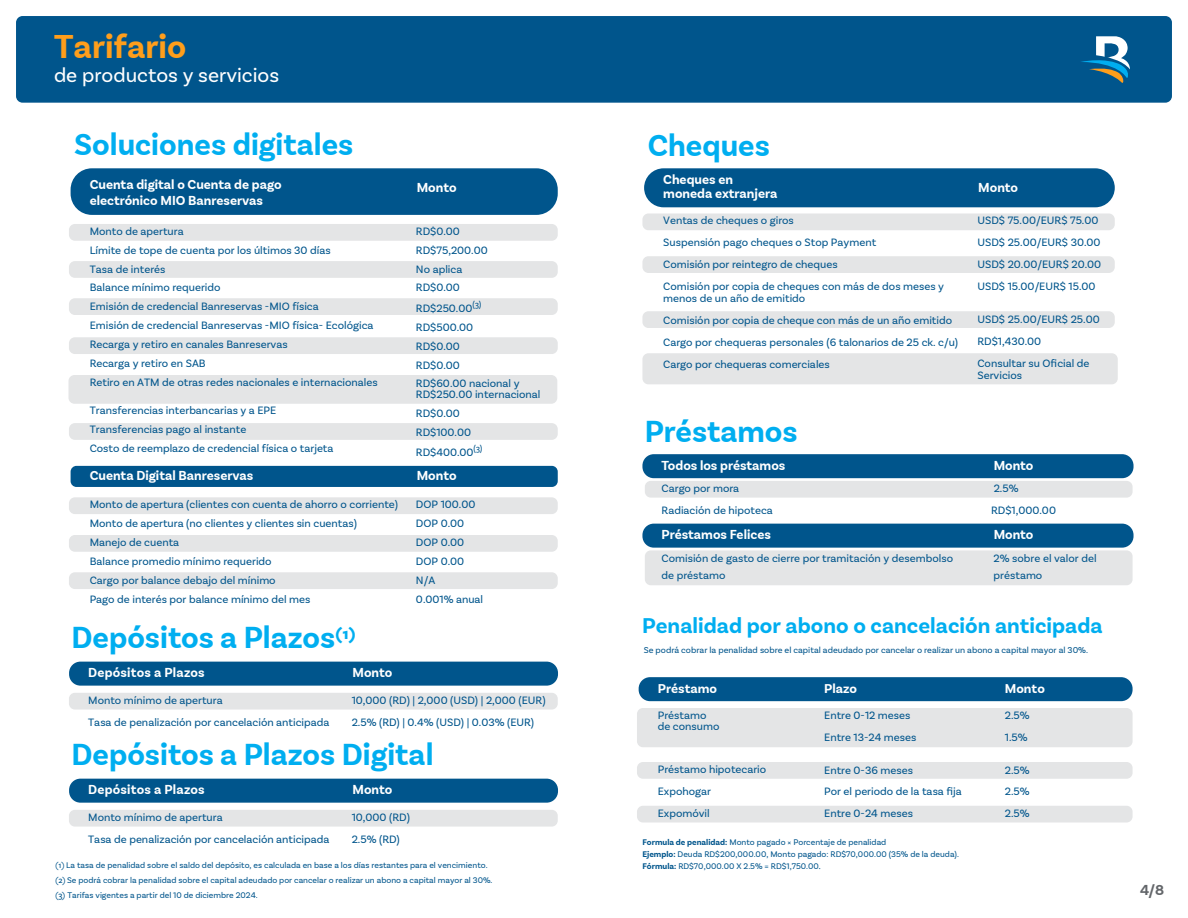
<style>
.page{position:relative;width:1188px;height:918px;background:#fff}
.page>*{position:absolute;margin:0;border:0;box-sizing:border-box;transform-origin:0 0}
.t1{font:700 34.2px "Basic Sans W05";color:#ff9e1b}
.t2{font:700 31.5px "Basic Sans W05";color:#00aef0}
.t3{font:700 22.5px "Basic Sans";color:#00aef0}
.t4{font:20.85px "Basic Sans";color:#fff}
.t5{font:700 15px "Basic Sans W05";color:#63666a}
.t6{font:700 13.5px/16.5px "Basic Sans W05";color:#fff}
.t7{font:700 13.5px "Basic Sans";color:#fff}
.t8{font:11.25px/18.9px "Basic Sans";color:#00558c}
.t9{font:9px "Basic Sans";color:#00558c}
.t10{font:8.55px/15px "Basic Sans";color:#00558c}
.s1{font-family:"Freight Sans";font-weight:500;font-size:9px}
.s2{font-weight:700}
.s3{font-family:"Freight Sans";font-weight:500}
</style>
<div class="page">
<div style="left:69px;top:693px;width:489px;height:17px;background:#e4e5e6;border-radius:6px"></div>
<div style="left:69px;top:662px;width:489px;height:24px;background:#00558c;border-radius:11px"></div>
<div style="left:69px;top:810px;width:489px;height:17px;background:#e4e5e6;border-radius:6px"></div>
<div style="left:69px;top:779px;width:489px;height:24px;background:#00558c;border-radius:11px"></div>
<div style="left:69px;top:224px;width:489px;height:17px;background:#e4e5e6;border-radius:6px"></div>
<div style="left:69px;top:261px;width:489px;height:17px;background:#e4e5e6;border-radius:6px"></div>
<div style="left:69px;top:298px;width:489px;height:17px;background:#e4e5e6;border-radius:6px"></div>
<div style="left:69px;top:337px;width:489px;height:17px;background:#e4e5e6;border-radius:6px"></div>
<div style="left:68px;top:375px;width:489px;height:29px;background:#e4e5e6;border-radius:6px"></div>
<div style="left:69px;top:423px;width:489px;height:17px;background:#e4e5e6;border-radius:6px"></div>
<div style="left:71px;top:168px;width:487px;height:47px;background:#00558c;border-radius:21px"></div>
<div style="left:69px;top:497px;width:489px;height:17px;background:#e4e5e6;border-radius:6px"></div>
<div style="left:69px;top:535px;width:489px;height:17px;background:#e4e5e6;border-radius:6px"></div>
<div style="left:69px;top:572px;width:489px;height:17px;background:#e4e5e6;border-radius:6px"></div>
<div style="left:71px;top:466px;width:487px;height:21px;background:#00558c;border-radius:6px"></div>
<div style="left:645px;top:481px;width:488px;height:17px;background:#e4e5e6;border-radius:6px"></div>
<div style="left:645px;top:550px;width:488px;height:35px;background:#e4e5e6;border-radius:6px"></div>
<div style="left:642px;top:454px;width:492px;height:24px;background:#00558c;border-radius:11px"></div>
<div style="left:642px;top:524px;width:492px;height:24px;background:#00558c;border-radius:11px"></div>
<div style="left:642px;top:213px;width:473px;height:17px;background:#e4e5e6;border-radius:6px"></div>
<div style="left:642px;top:256px;width:473px;height:17px;background:#e4e5e6;border-radius:6px"></div>
<div style="left:642px;top:311px;width:473px;height:17px;background:#e4e5e6;border-radius:6px"></div>
<div style="left:642px;top:353px;width:476px;height:31px;background:#e4e5e6;border-radius:6px"></div>
<div style="left:644px;top:168px;width:471px;height:39px;background:#00558c;border-radius:20px"></div>
<div style="left:637px;top:708px;width:496px;height:39px;background:#e4e5e6;border-radius:6px"></div>
<div style="left:637px;top:762px;width:496px;height:17px;background:#e4e5e6;border-radius:6px"></div>
<div style="left:637px;top:806px;width:496px;height:17px;background:#e4e5e6;border-radius:6px"></div>
<div style="left:639px;top:677px;width:494px;height:24px;background:#00558c;border-radius:11px"></div>
<div style="left:16px;top:16px;width:1156px;height:87px;background:#00558c;border-radius:7px"></div>
<svg style="left:1081px;top:36px;width:49px;height:47px"></svg>
<h1 class="t1" style="left:54px;top:26px;width:134px">Tarifario</h1>
<h3 class="t4" style="left:54px;top:63px;width:227px">de productos y servicios</h3>
<h2 class="t2" style="left:74px;top:125px;width:281px">Soluciones digitales</h2>
<p class="t6" style="left:90px;top:176px;width:194px">Cuenta digital o Cuenta de pago electrónico MIO Banreservas</p>
<p class="t6" style="left:417px;top:179px;width:41px">Monto</p>
<p class="t8" style="left:90px;top:221px;width:289px">Monto de apertura<br>Límite de tope de cuenta por los últimos 30 días<br>Tasa de interés<br>Balance mínimo requerido<br>Emisión de credencial Banreservas -MIO física<br>Emisión de credencial Banreservas -MIO física- Ecológica Recarga y retiro en canales Banreservas<br>Recarga y retiro en SAB<br>Retiro en ATM de otras redes nacionales e internacionales</p>
<p class="t8" style="left:90px;top:401px;width:245px">Transferencias interbancarias y a EPE<br>Transferencias pago al instante<br>Costo de reemplazo de credencial física o tarjeta</p>
<p class="t8" style="left:416px;top:221px;width:73px">RD$0.00<br>RD$75,200.00<br>No aplica<br>RD$0.00</p>
<p class="t8" style="left:416px;top:299px;width:105px">RD$250.00<sup>(</sup><sup>3</sup><sup>)<br></sup>RD$500.00<br>RD$0.00<br>RD$0.00<br>RD$60.00 nacional y</p>
<p class="t8" style="left:416px;top:385px;width:126px">RD$250.00 internacional<br>RD$0.00<br>RD$100.00</p>
<p class="t8" style="left:416px;top:443px;width:68px">RD$400.00<sup>(</sup><sup>3</sup><sup>)</sup></p>
<p class="t6" style="left:90px;top:468px;width:165px">Cuenta Digital Banreservas</p>
<p class="t6" style="left:417px;top:468px;width:41px">Monto</p>
<p class="t8" style="left:90px;top:495px;width:310px">Monto de apertura (clientes con cuenta de ahorro o corriente)<br>Monto de apertura (no clientes y clientes sin cuentas)<br>Manejo de cuenta<br>Balance promedio mínimo requerido<br>Cargo por balance debajo del mínimo<br>Pago de interés por balance mínimo del mes</p>
<p class="t8" style="left:416px;top:495px;width:69px">DOP 100.00<br>DOP 0.00<br>DOP 0.00<br>DOP 0.00<br>N/A<br>0.001% anual</p>
<h2 class="t2" style="left:71px;top:618px;width:286px">Depósitos a Plazos<sup>(1)</sup></h2>
<p class="t6" style="left:88px;top:665px;width:118px">Depósitos a Plazos</p>
<p class="t6" style="left:353px;top:665px;width:41px">Monto</p>
<p class="t8" style="left:88px;top:689px;width:243px;line-height:21.9px">Monto mínimo de apertura<br>Tasa de penalización por cancelación anticipada</p>
<p class="t8" style="left:352px;top:689px;width:195px;line-height:21.6px">10,000 (RD) | 2,000 (USD) | 2,000 (EUR)<br>2.5% (RD) | 0.4% (USD) | 0.03% (EUR)</p>
<h2 class="t2" style="left:71px;top:736px;width:364px">Depósitos a Plazos Digital</h2>
<p class="t6" style="left:88px;top:782px;width:118px">Depósitos a Plazos</p>
<p class="t6" style="left:353px;top:782px;width:41px">Monto</p>
<p class="t8" style="left:88px;top:806px;width:243px;line-height:21.9px">Monto mínimo de apertura<br>Tasa de penalización por cancelación anticipada</p>
<p class="t8" style="left:352px;top:806px;width:60px;line-height:21.6px">10,000 (RD)<br>2.5% (RD)</p>
<p class="t10" style="left:55px;top:857px;width:439px"><span class="s1">(1)</span> La tasa de penalidad sobre el saldo del depósito, es calculada en base a los días restantes para el vencimiento. <span class="s1">(2)</span> Se podrá cobrar la penalidad sobre el capital adeudado por cancelar o realizar un abono a capital mayor al 30%. <span class="s1">(3)</span> Tarifas vigentes a partir del 10 de diciembre 2024.</p>
<h2 class="t2" style="left:648px;top:127px;width:124px">Cheques</h2>
<p class="t6" style="left:663px;top:173px;width:116px;line-height:13.5px">Cheques en moneda extranjera</p>
<p class="t6" style="left:978px;top:179px;width:41px">Monto</p>
<p class="t8" style="left:663px;top:209px;width:282px;line-height:21.9px">Ventas de cheques o giros<br>Suspensión pago cheques o Stop Payment<br>Comisión por reintegro de cheques<br>Comisión por copia de cheques con más de dos meses y</p>
<p class="t8" style="left:663px;top:287px;width:296px;line-height:21.9px">menos de un año de emitido<br>Comisión por copia de cheque con más de un año emitido Cargo por chequeras personales (6 talonarios de 25 ck. c/u)<br>Cargo por chequeras comerciales</p>
<p class="t8" style="left:977px;top:209px;width:125px;line-height:21.9px">USD$ 75.00/EUR$ 75.00<br>USD$ 25.00/EUR$ 30.00<br>USD$ 20.00/EUR$ 20.00<br>USD$ 15.00/EUR$ 15.00</p>
<p class="t8" style="left:977px;top:308px;width:124px;line-height:21.9px">USD$ 25.00/EUR$ 25.00<br>RD$1,430.00<br>Consultar su Oficial de</p>
<p class="t8" style="left:977px;top:365px;width:46px">Servicios</p>
<h2 class="t2" style="left:645px;top:413px;width:154px">Préstamos</h2>
<p class="t6" style="left:662px;top:457px;width:125px">Todos los préstamos</p>
<p class="t6" style="left:994px;top:457px;width:41px">Monto</p>
<p class="t8" style="left:662px;top:477px;width:113px;line-height:22.4px">Cargo por mora<br>Radiación de hipoteca</p>
<p class="t8" style="left:991px;top:477px;width:66px;line-height:21.9px">2.5%<br>RD$1,000.00</p>
<p class="t8" style="left:662px;top:550px;width:293px;line-height:16.5px">Comisión de gasto de cierre por tramitación y desembolso de préstamo</p>
<p class="t8" style="left:994px;top:550px;width:104px;line-height:16.5px">2% sobre el valor del préstamo</p>
<p class="t6" style="left:662px;top:527px;width:111px">Préstamos Felices</p>
<p class="t6" style="left:994px;top:527px;width:41px">Monto</p>
<h3 class="t3" style="left:642px;top:612px;width:462px">Penalidad por abono o cancelación anticipada</h3>
<p class="t9" style="left:644px;top:645px;width:446px">Se podrá cobrar la penalidad sobre el capital adeudado por cancelar o realizar un abono a capital mayor al 30%.</p>
<p class="t7" style="left:658px;top:680px;width:61px">Préstamo</p>
<p class="t7" style="left:824px;top:680px;width:34px">Plazo</p>
<p class="t7" style="left:1005px;top:680px;width:42px">Monto</p>
<p class="t8" style="left:658px;top:709px;width:63px;line-height:10.9px">Préstamo de consumo</p>
<p class="t8" style="left:658px;top:759px;width:110px;line-height:21.9px">Préstamo hipotecario<br>Expohogar<br>Expomóvil</p>
<p class="t8" style="left:824px;top:704px;width:94px;line-height:21.9px">Entre 0-12 meses<br>Entre 13-24 meses</p>
<p class="t8" style="left:824px;top:759px;width:139px;line-height:21.9px">Entre 0-36 meses<br>Por el periodo de la tasa fija<br>Entre 0-24 meses</p>
<p class="t8" style="left:1005px;top:704px;width:26px;line-height:21.9px">2.5%<br>1.5%</p>
<p class="t8" style="left:1005px;top:759px;width:26px;line-height:21.9px;text-align:justify">2.5% 2.5% 2.5%</p>
<p class="t10" style="left:642px;top:836px;width:318px;line-height:12px"><span class="s2">Formula de penalidad:</span> Monto pagado × Porcentaje de penalidad<br><span class="s2">Ejemplo:</span> Deuda RD$200,000.00, Monto pagado: RD$70,000.00 (35% de la deuda).<br><span class="s2">Fórmula:</span> RD$70,000.00 X 2.5% = RD$1,750.00<span class="s3">.</span></p>
<h3 class="t5" style="left:1140px;top:881px;width:26px">4/8</h3>
</div>
